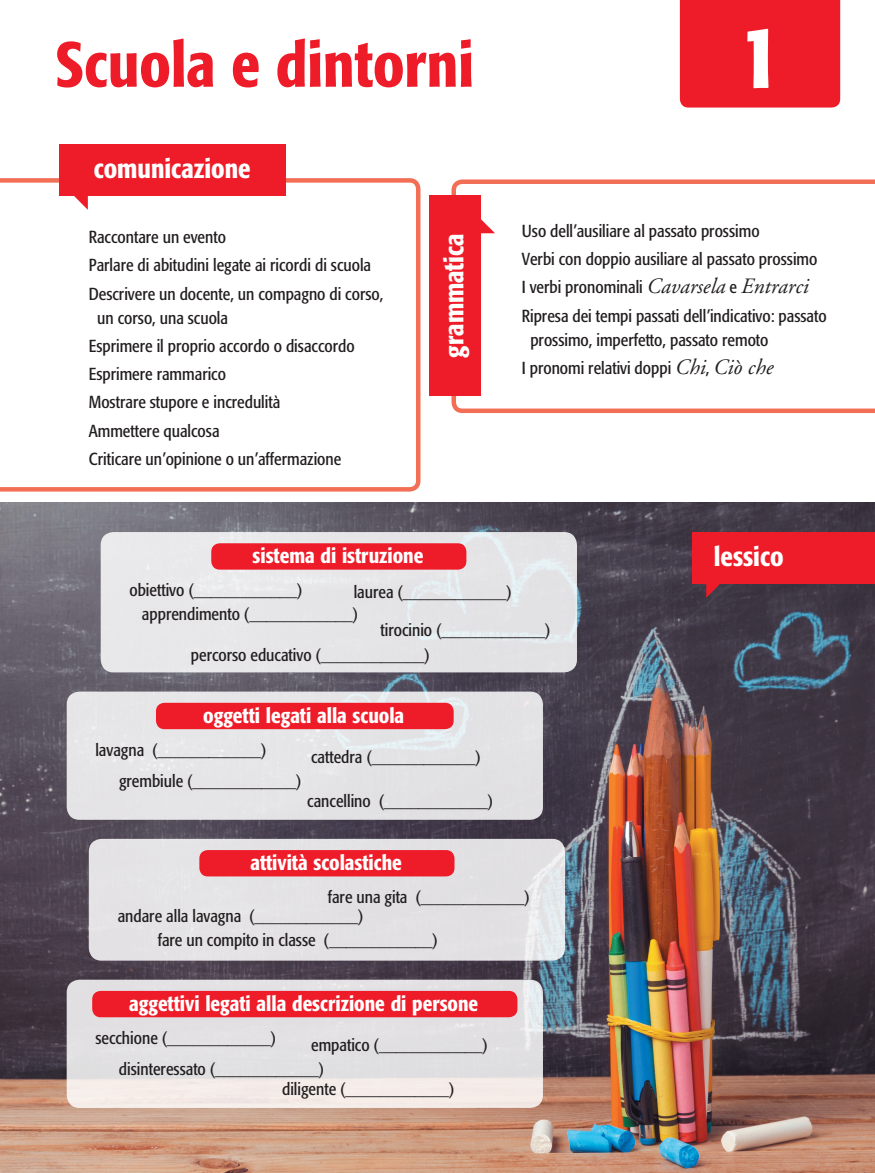
<style>
.page{position:relative;width:875px;height:1173px;background:#fff}
.page>*{position:absolute;margin:0;border:0;box-sizing:border-box;transform-origin:0 0}
.t1{font:500 condensed 90px "Formata";color:#fff}
.t2{font:500 condensed 63px "Formata";color:#ee1c28}
.t3{font:500 condensed 27px "Formata";color:#fff}
.t4{font:500 condensed 21px "Formata";color:#fff}
.t5{font:condensed 17.25px/28.2px "Formata";color:#231f20}
.s1{font-family:"Adobe Garamond";font-style:italic;font-stretch:normal;font-size:21.9px}
</style>
<div class="page">
<img style="left:0;top:502px;width:875px;height:671px">
<div style="left:680px;top:0;width:160px;height:108px;background:#ee1c28"></div>
<svg style="left:0;top:178px;width:420px;height:313px"></svg>
<div style="left:59px;top:144px;width:226px;height:51px;background:#ee1c28"></div>
<svg style="left:73px;top:195px;width:15px;height:15px"></svg>
<svg style="left:451px;top:179px;width:424px;height:234px"></svg>
<div style="left:429px;top:195px;width:51px;height:201px;background:#ee1c28"></div>
<svg style="left:480px;top:218px;width:15px;height:15px"></svg>
<div style="left:693px;top:532px;width:182px;height:51px;background:#ee1c28"></div>
<svg style="left:706px;top:583px;width:15px;height:15px"></svg>
<div style="left:67px;top:691px;width:476px;height:129px;background:#e5e4e6;border-radius:13px"></div>
<div style="left:156px;top:703px;width:298px;height:26px;background:#ee1c28;border-radius:9px"></div>
<svg style="left:67px;top:979px;width:476px;height:129px;background:#e5e1e2"></svg>
<div style="left:92px;top:991px;width:425px;height:26px;background:#ee1c28;border-radius:9px"></div>
<div style="left:89px;top:839px;width:476px;height:121px;background:#e3e2e4;border-radius:13px"></div>
<div style="left:199px;top:850px;width:255px;height:26px;background:#ee1c28;border-radius:9px"></div>
<div style="left:101px;top:532px;width:476px;height:140px;background:#e6e5e7;border-radius:13px"></div>
<div style="left:211px;top:543px;width:255px;height:26px;background:#ee1c28;border-radius:9px"></div>
<h2 class="t2" style="left:55px;top:26px;width:420px">Scuola e dintorni</h2>
<h1 class="t1" style="left:738px;top:1px;width:45px">1</h1>
<h3 class="t3" style="left:94px;top:152px;width:158px">comunicazione</h3>
<p class="t5" style="left:89px;top:223px;width:296px">Raccontare un evento<br>Parlare di abitudini legate ai ricordi di scuola<br>Descrivere un docente, un compagno di corso,</p>
<p class="t5" style="left:89px;top:303px;width:267px;text-indent:9px">un corso, una scuola<br>Esprimere il proprio accordo o disaccordo<br>Esprimere rammarico<br>Mostrare stupore e incredulità<br>Ammettere qualcosa<br>Criticare un’opinione o un’affermazione</p>
<h3 class="t3" style="left:437px;top:358px;width:126px;rotate:-90deg">grammatica</h3>
<p class="t5" style="left:522px;top:217px;width:306px">Uso dell’ausiliare al passato prossimo<br>Verbi con doppio ausiliare al passato prossimo<br>I verbi pronominali <span class="s1">Cavarsela</span> e <span class="s1">Entrarci </span>Ripresa dei tempi passati dell’indicativo: passato</p>
<p class="t5" style="left:522px;top:325px;width:253px;text-align:center">prossimo, imperfetto, passato remoto<br>I pronomi relativi doppi <span class="s1">Chi</span>, <span class="s1">Ciò che</span></p>
<p class="t4" style="left:253px;top:543px;width:172px">sistema di istruzione</p>
<h3 class="t3" style="left:714px;top:540px;width:71px">lessico</h3>
<p class="t5" style="left:129px;top:576px;width:175px">obiettivo (____________)</p>
<p class="t5" style="left:354px;top:578px;width:160px">laurea (____________)</p>
<p class="t5" style="left:142px;top:600px;width:218px">apprendimento (____________)</p>
<p class="t5" style="left:380px;top:616px;width:171px">tirocinio (____________)</p>
<p class="t5" style="left:191px;top:641px;width:240px">percorso educativo (____________)</p>
<p class="t4" style="left:203px;top:702px;width:203px">oggetti legati alla scuola</p>
<p class="t5" style="left:95px;top:735px;width:173px">lavagna (____________)</p>
<p class="t5" style="left:119px;top:766px;width:184px">grembiule (____________)</p>
<p class="t5" style="left:311px;top:742px;width:171px">cattedra (____________)</p>
<p class="t5" style="left:307px;top:786px;width:187px">cancellino (____________)</p>
<p class="t4" style="left:250px;top:850px;width:153px">attività scolastiche</p>
<p class="t5" style="left:118px;top:887px;width:413px;line-height:19px;text-indent:210px">fare una gita (____________) andare alla lavagna (____________)</p>
<p class="t5" style="left:158px;top:926px;width:282px">fare un compito in classe (____________)</p>
<p class="t4" style="left:129px;top:990px;width:351px">aggettivi legati alla descrizione di persone</p>
<p class="t5" style="left:95px;top:1023px;width:182px">secchione (____________)</p>
<p class="t5" style="left:311px;top:1030px;width:178px">empatico (____________)</p>
<p class="t5" style="left:119px;top:1054px;width:207px">disinteressato (____________)</p>
<p class="t5" style="left:282px;top:1074px;width:174px">diligente (____________)</p>
</div>
